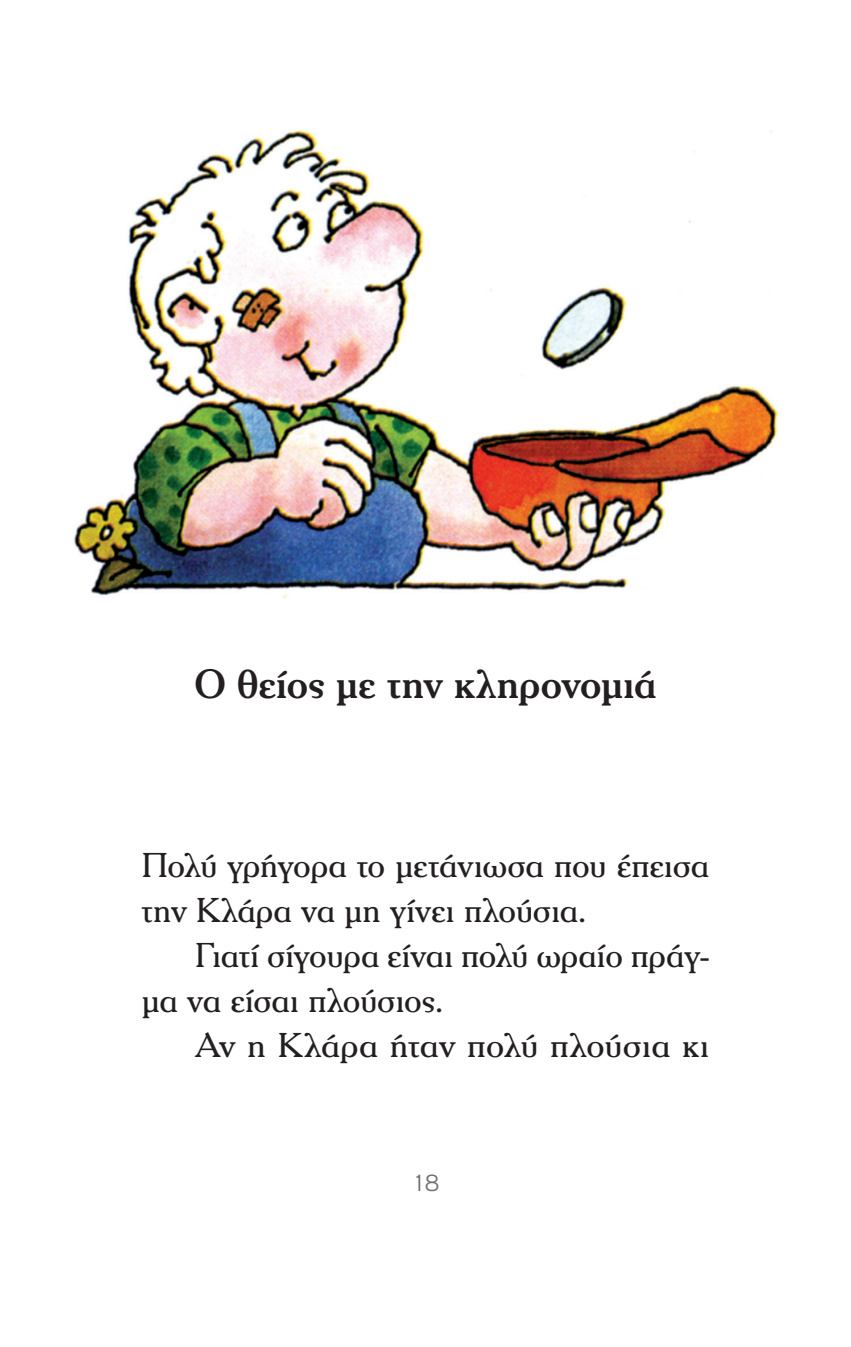
<style>
.page{position:relative;width:851px;height:1347px;background:#fff}
.page>*{position:absolute;margin:0;border:0;box-sizing:border-box;transform-origin:0 0}
.t1{font:500 40px "PF Cheltenham";letter-spacing:-.005em;color:#231f20}
.t2{font:33.75px/45px "PF Cheltenham";letter-spacing:-.005em;color:#231f20}
.t3{font:33.75px "PF Cheltenham";letter-spacing:-.005em;color:#231f20;scale:1.05 1}
.t4{font:300 25px "PF Highway Gothic";color:#6c6d70}
</style>
<div class="page">
<img style="left:74px;top:130px;width:705px;height:468px">
<p class="t1" style="left:194px;top:660px;width:463px">Ο θείος με την κληρονομιά</p>
<p class="t2" style="left:142px;top:842px;width:568px">Πολύ γρήγορα το μετάνιωσα που έπεισα την Κλάρα να μη γίνει πλούσια.</p>
<p class="t2" style="left:142px;top:932px;width:568px;text-indent:53px">Γιατί σίγουρα είναι πολύ ωραίο πράγ&shy;μα να είσαι πλούσιος.</p>
<p class="t3" style="left:195px;top:1025px;width:491px">Αν η Κλάρα ήταν πολύ πλούσια κι</p>
<p class="t4" style="left:411px;top:1169px;width:29px">18</p>
</div>
